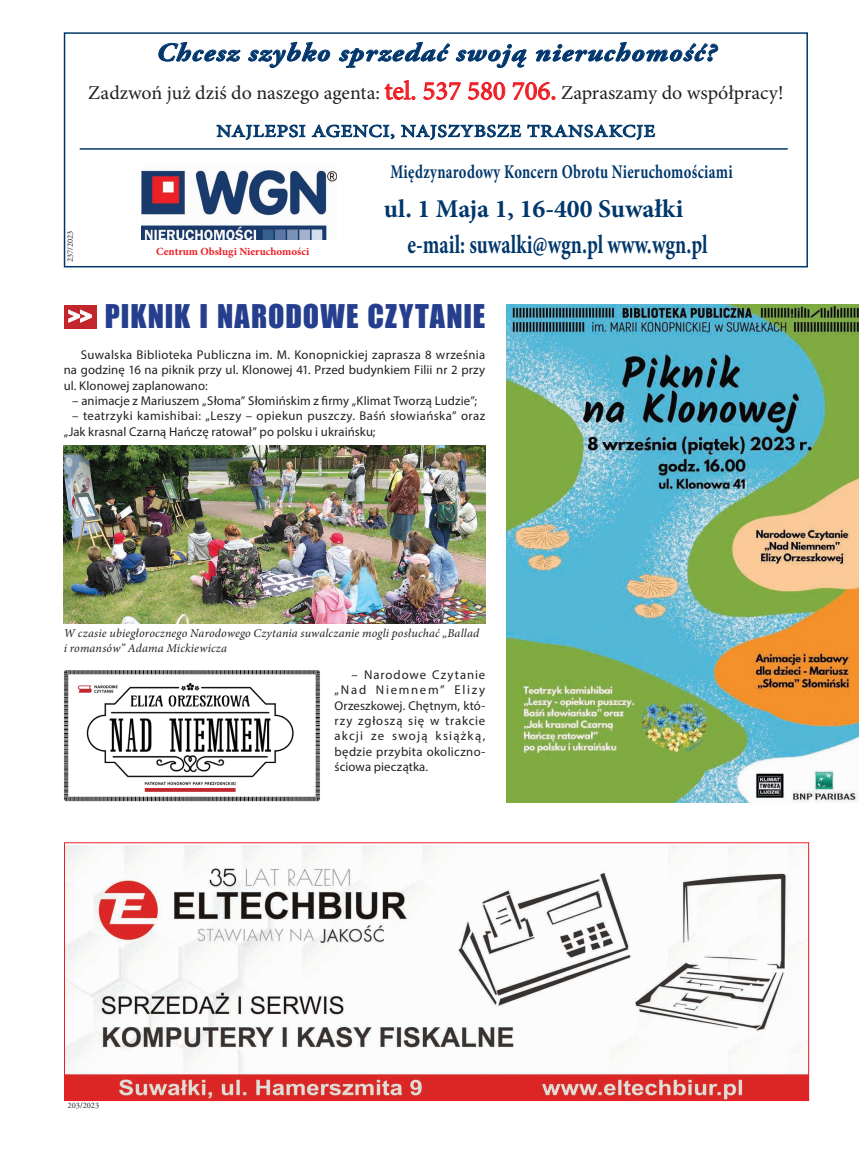
<style>
.page{position:relative;width:859px;height:1149px;background:#fff}
.page>*{position:absolute;margin:0;border:0;box-sizing:border-box;transform-origin:0 0}
.t1{font:30px "Impact";letter-spacing:.03em;color:#253f8e}
.t2{font:700 26.55px "Minion Pro";color:#00376b;scale:.74 1}
.t3{font:700 25.65px "Minion Pro";color:#00376b}
.t4{font:italic 700 25.5px "Adobe Garamond Pro";letter-spacing:.04em;color:#00366c;scale:1.12 1}
.t5{font:24.3px "Impact";color:#fff;scale:.94 1}
.t6{font:19.5px "Minion Pro";color:#231f20}
.t7{font:700 19.35px "Minion Pro";letter-spacing:.02em;color:#00376b;scale:.75 1}
.t8{font:17.4px "Minion Pro";letter-spacing:.04em;color:#00376b;scale:1.15 1}
.t9{font:12.75px/15.3px "Myriad Pro";letter-spacing:.01em;color:#231f20;text-align:justify}
.t10{font:12.75px/15.3px "Myriad Pro";letter-spacing:.03em;color:#231f20}
.t11{font:italic 12px/15.3px "Minion Pro";letter-spacing:.015em;color:#231f20}
.t12{font:700 10.95px "Minion Pro";color:#ee1d23}
.t13{font:8.25px "Adobe Garamond Pro";color:#231f20}
.s1{font-size:26.25px;color:#ee1d23}
</style>
<div class="page">
<div style="left:64px;top:32px;width:744px;height:235px;border:2px solid #00376b"></div>
<img style="left:141px;top:169px;width:195px;height:70px">
<svg style="left:158px;top:42px;width:82px;height:20px"></svg>
<svg style="left:248px;top:42px;width:82px;height:26px"></svg>
<svg style="left:339px;top:42px;width:111px;height:26px"></svg>
<svg style="left:456px;top:44px;width:71px;height:24px"></svg>
<svg style="left:536px;top:42px;width:182px;height:20px"></svg>
<svg style="left:384px;top:80px;width:31px;height:20px"></svg>
<svg style="left:423px;top:82px;width:38px;height:18px"></svg>
<svg style="left:468px;top:82px;width:37px;height:18px"></svg>
<svg style="left:512px;top:82px;width:43px;height:18px"></svg>
<svg style="left:216px;top:124px;width:90px;height:16px"></svg>
<svg style="left:312px;top:124px;width:83px;height:15px"></svg>
<svg style="left:401px;top:124px;width:120px;height:16px"></svg>
<svg style="left:527px;top:124px;width:128px;height:16px"></svg>
<hr style="left:80px;top:148px;width:708px;height:2px;background:#00376b">
<img style="left:66px;top:845px;width:741px;height:253px">
<div style="left:64px;top:842px;width:745px;height:258px;border:1px solid #ee1d23"></div>
<img style="left:64px;top:670px;width:256px;height:132px">
<img style="left:507px;top:304px;width:352px;height:497px">
<img style="left:64px;top:445px;width:421px;height:178px">
<div style="left:64px;top:304px;width:32px;height:24px;background:#c2262c"></div>
<svg style="left:69px;top:310px;width:23px;height:12px"></svg>
<h3 class="t4" style="left:156px;top:38px;width:501px">Chcesz szybko sprzedać swoją nieruchomość?</h3>
<h3 class="t6" style="left:88px;top:80px;width:697px">Zadzwoń już dziś do naszego agenta: <span class="s1">tel. 537 580 706.</span> Zapraszamy do współpracy!</h3>
<h3 class="t8" style="left:217px;top:119px;width:383px">NAJLEPSI AGENCI, NAJSZYBSZE TRANSAKCJE</h3>
<h3 class="t7" style="left:390px;top:158px;width:458px">Międzynarodowy Koncern Obrotu Nieruchomościami</h3>
<p class="t13" style="left:65px;top:262px;width:33px;rotate:-90deg">237/2023</p>
<p class="t12" style="left:156px;top:244px;width:154px">Centrum Obsługi Nieruchomości</p>
<h3 class="t3" style="left:384px;top:191px;width:301px">ul. 1 Maja 1, 16-400 Suwałki</h3>
<h2 class="t2" style="left:408px;top:226px;width:407px">e-mail: suwalki@wgn.pl www.wgn.pl</h2>
<h1 class="t1" style="left:105px;top:293px;width:382px">PIKNIK I NARODOWE CZYTANIE</h1>
<p class="t9" style="left:64px;top:347px;width:423px;text-indent:17px">Suwalska Biblioteka Publiczna im. M. Konopnickiej zaprasza 8 września na godzinę 16 na piknik przy ul. Klonowej 41. Przed budynkiem Filii nr 2 przy ul. Klonowej zaplanowano:</p>
<p class="t9" style="left:72px;top:393px;width:406px">– animacje z Mariuszem „Słoma” Słomińskim z firmy „Klimat Tworzą Ludzie”;</p>
<p class="t10" style="left:64px;top:408px;width:423px;text-indent:9px">– teatrzyki kamishibai: „Leszy – opiekun puszczy. Baśń słowiańska” oraz „Jak krasnal Czarną Hańczę ratował” po polsku i ukraińsku;</p>
<h3 class="t5" style="left:68px;top:297px;width:27px">&gt;&gt;</h3>
<p class="t11" style="left:64px;top:625px;width:417px">W czasie ubiegłorocznego Narodowego Czytania suwalczanie mogli posłuchać „Ballad i romansów” Adama Mickiewicza</p>
<p class="t13" style="left:68px;top:1099px;width:33px">203/2023</p>
<p class="t9" style="left:335px;top:666px;width:152px;text-indent:17px">– Narodowe Czytanie „Nad Niemnem” Elizy Orzeszkowej. Chętnym, któ&shy;rzy zgłoszą się w trakcie akcji ze swoją książką, będzie przybita okoliczno&shy;ściowa pieczątka.</p>
</div>
